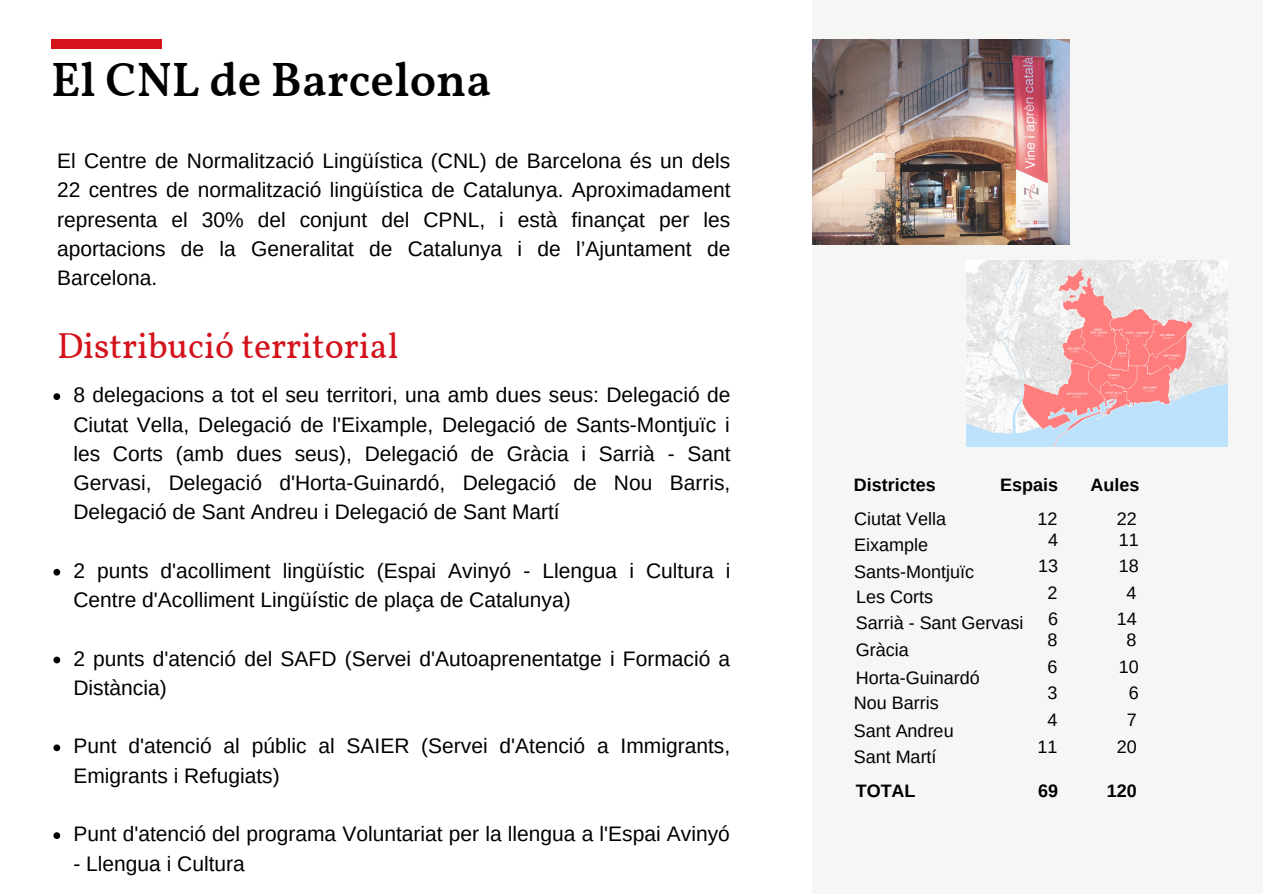
<style>
.page{position:relative;width:1263px;height:894px;background:#fff}
.page>*{position:absolute;margin:0;border:0;box-sizing:border-box;transform-origin:0 0}
.t1{font:600 48px "Vollkorn";color:#000}
.t2{font:36px "Vollkorn";color:#d4121c}
.t3{font:21px/29.2px "Arimo";color:#000}
.t4{font:18px/25.3px "Arimo";color:#000}
.t5{font:700 18px "Arimo";color:#000}
</style>
<div class="page">
<div style="left:51px;top:39px;width:110px;height:9px;background:#d5131a"></div>
<div style="left:812px;top:0;width:451px;height:893px;background:#f6f7f5"></div>
<img style="left:967px;top:261px;width:261px;height:185px">
<img style="left:812px;top:39px;width:258px;height:205px">
<svg style="left:53px;top:393px;width:7px;height:7px"></svg>
<svg style="left:53px;top:568px;width:7px;height:7px"></svg>
<svg style="left:53px;top:656px;width:7px;height:7px"></svg>
<svg style="left:53px;top:744px;width:7px;height:7px"></svg>
<svg style="left:53px;top:832px;width:7px;height:6px"></svg>
<h1 class="t1" style="left:51px;top:60px;width:442px">El CNL de Barcelona</h1>
<p class="t3" style="left:57px;top:146px;width:675px;text-align:justify">El Centre de Normalització Lingüística (CNL) de Barcelona és un dels 22 centres de normalització lingüística de Catalunya. Aproximadament representa el 30% del conjunt del CPNL, i està finançat per les aportacions de la Generalitat de Catalunya i de l’Ajuntament de Barcelona.</p>
<h2 class="t2" style="left:57px;top:324px;width:343px">Distribució territorial</h2>
<p class="t3" style="left:73px;top:380px;width:659px;text-align:justify">8 delegacions a tot el seu territori, una amb dues seus: Delegació de Ciutat Vella, Delegació de l'Eixample, Delegació de Sants-Montjuïc i les Corts (amb dues seus), Delegació de Gràcia i Sarrià - Sant Gervasi, Delegació d'Horta-Guinardó, Delegació de Nou Barris, Delegació de Sant Andreu i Delegació de Sant Martí</p>
<p class="t3" style="left:73px;top:555px;width:659px">2 punts d'acolliment lingüístic (Espai Avinyó - Llengua i Cultura i<br>Centre d'Acolliment Lingüístic de plaça de Catalunya)</p>
<p class="t3" style="left:73px;top:643px;width:658px">2 punts d'atenció del SAFD (Servei d'Autoaprenentatge i Formació a<br>Distància)</p>
<p class="t3" style="left:73px;top:731px;width:658px">Punt d'atenció al públic al SAIER (Servei d'Atenció a Immigrants,<br>Emigrants i Refugiats)</p>
<p class="t3" style="left:73px;top:819px;width:658px">Punt d'atenció del programa Voluntariat per la llengua a l'Espai Avinyó</p>
<p class="t3" style="left:73px;top:848px;width:173px">- Llengua i Cultura</p>
<p class="t5" style="left:854px;top:474px;width:83px">Districtes</p>
<p class="t5" style="left:1000px;top:474px;width:59px">Espais</p>
<p class="t5" style="left:1090px;top:474px;width:50px">Aules</p>
<p class="t4" style="left:854px;top:506px;width:93px">Ciutat Vella<br>Eixample</p>
<p class="t4" style="left:854px;top:559px;width:121px">Sants-Montjuïc</p>
<p class="t4" style="left:856px;top:610px;width:169px">Sarrià - Sant Gervasi</p>
<p class="t4" style="left:1038px;top:506px;width:22px">12</p>
<p class="t4" style="left:1117px;top:506px;width:22px">22</p>
<p class="t4" style="left:1048px;top:527px;width:12px">4</p>
<p class="t4" style="left:1119px;top:527px;width:22px">11</p>
<p class="t4" style="left:1038px;top:552px;width:22px">13</p>
<p class="t4" style="left:1119px;top:552px;width:22px">18</p>
<p class="t4" style="left:1048px;top:580px;width:12px">2</p>
<p class="t4" style="left:1126px;top:580px;width:12px">4</p>
<p class="t4" style="left:1048px;top:605px;width:12px">6</p>
<p class="t4" style="left:1117px;top:605px;width:22px">14</p>
<p class="t4" style="left:1048px;top:626px;width:12px">8</p>
<p class="t4" style="left:1126px;top:626px;width:12px">8</p>
<p class="t4" style="left:1048px;top:654px;width:12px">6</p>
<p class="t4" style="left:1119px;top:654px;width:22px">10</p>
<p class="t4" style="left:1048px;top:679px;width:12px">3</p>
<p class="t4" style="left:1129px;top:679px;width:12px">6</p>
<p class="t4" style="left:1048px;top:707px;width:12px">4</p>
<p class="t4" style="left:1127px;top:707px;width:12px">7</p>
<p class="t4" style="left:1038px;top:733px;width:22px">11</p>
<p class="t4" style="left:1117px;top:733px;width:22px">20</p>
<p class="t4" style="left:856px;top:584px;width:78px">Les Corts</p>
<p class="t4" style="left:856px;top:637px;width:54px">Gràcia</p>
<p class="t4" style="left:854px;top:690px;width:86px">Nou Barris</p>
<p class="t4" style="left:856px;top:664px;width:125px">Horta-Guinardó</p>
<p class="t4" style="left:854px;top:717px;width:101px;line-height:26.5px">Sant Andreu<br>Sant Martí</p>
<p class="t5" style="left:856px;top:780px;width:61px">TOTAL</p>
<p class="t5" style="left:1038px;top:780px;width:22px">69</p>
<p class="t5" style="left:1107px;top:780px;width:32px">120</p>
</div>
